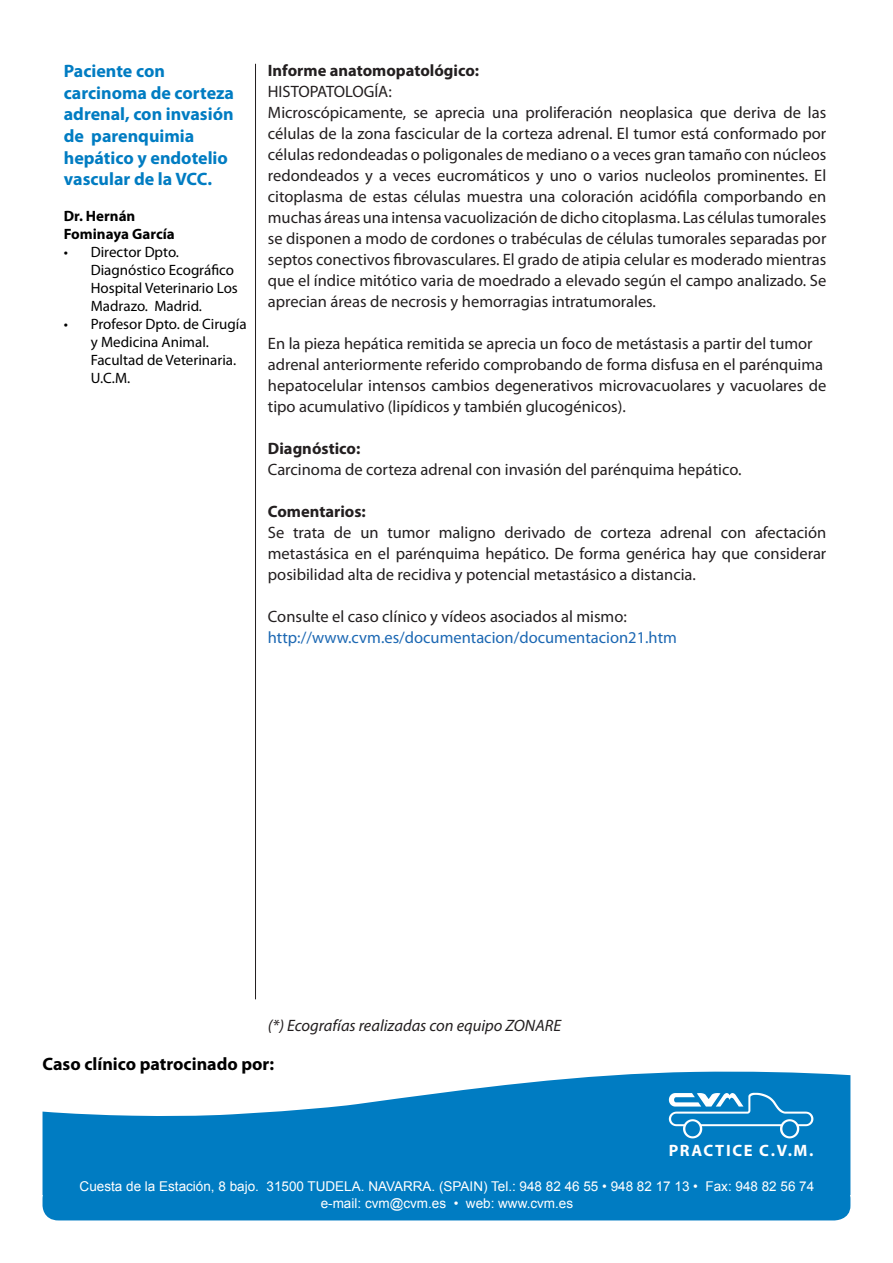
<style>
.page{position:relative;width:893px;height:1263px;background:#fff}
.page>*{position:absolute;margin:0;border:0;box-sizing:border-box;transform-origin:0 0}
.t1{font:700 18px/21.6px "Myriad Pro";color:#007cc2}
.t2{font:700 18px "Myriad Pro";color:#000}
.t3{font:16.5px/21px "Myriad Pro";color:#231f20}
.t4{font:16.5px "Myriad Pro";color:#1c68b3}
.t5{font:700 16.5px "Myriad Pro";color:#231f20}
.t6{font:italic 16.5px "Myriad Pro";color:#231f20}
.t7{font:700 16.5px "Myriad Pro";letter-spacing:.1em;color:#fff}
.t8{font:15px/18px "Myriad Pro";color:#000}
.t9{font:700 15px/18px "Myriad Pro";color:#000}
.t10{font:13.5px/16.2px "Arial";color:#fff;text-align:center}
</style>
<div class="page">
<svg style="left:43px;top:1071px;width:807px;height:149px;fill:#007cc2"></svg>
<svg style="left:669px;top:1093px;width:144px;height:45px;background:#3597ce"></svg>
<hr style="left:255px;top:64px;width:1px;height:935px;background:#231f20">
<p class="t1" style="left:64px;top:61px;width:172px">Paciente con carcinoma de corteza adrenal, con invasión de parenquimia hepático y endotelio vascular de la VCC.</p>
<p class="t9" style="left:64px;top:207px;width:113px">Dr. Hernán<br>Fominaya García</p>
<p class="t8" style="left:91px;top:244px;width:149px;text-indent:-27px">• Director Dpto.<br>Diagnóstico Ecográfico<br>Hospital Veterinario Los<br>Madrazo. Madrid.</p>
<p class="t8" style="left:91px;top:316px;width:157px;text-indent:-27px">• Profesor Dpto. de Cirugía y Medicina Animal.<br>Facultad de Veterinaria.<br>U.C.M.</p>
<p class="t5" style="left:268px;top:61px;width:213px">Informe anatomopatológico:</p>
<p class="t3" style="left:268px;top:81px;width:560px">HISTOPATOLOGÍA:<br>Microscópicamente, se aprecia una proliferación neoplasica que deriva de las células de la zona fascicular de la corteza adrenal. El tumor está conformado por células redondeadas o poligonales de mediano o a veces gran tamaño con núcleos redondeados y a veces eucromáticos y uno o varios nucleolos prominentes. El citoplasma de estas células muestra una coloración acidófila comporbando en muchas áreas una intensa vacuolización de dicho citoplasma. Las células tumorales se disponen a modo de cordones o trabéculas de células tumorales separadas por septos conectivos fibrovasculares. El grado de atipia celular es moderado mientras que el índice mitótico varia de moedrado a elevado según el campo analizado. Se aprecian áreas de necrosis y hemorragias intratumorales.</p>
<p class="t3" style="left:268px;top:333px;width:560px">En la pieza hepática remitida se aprecia un foco de metástasis a partir del tumor adrenal anteriormente referido comprobando de forma disfusa en el parénquima hepatocelular intensos cambios degenerativos microvacuolares y vacuolares de tipo acumulativo (lipídicos y también glucogénicos).</p>
<p class="t5" style="left:268px;top:439px;width:94px">Diagnóstico:</p>
<p class="t3" style="left:268px;top:460px;width:475px">Carcinoma de corteza adrenal con invasión del parénquima hepático.</p>
<p class="t5" style="left:268px;top:502px;width:100px">Comentarios:</p>
<p class="t3" style="left:268px;top:522px;width:560px;text-align:justify">Se trata de un tumor maligno derivado de corteza adrenal con afectación metastásica en el parénquima hepático. De forma genérica hay que considerar posibilidad alta de recidiva y potencial metastásico a distancia.</p>
<p class="t3" style="left:268px;top:606px;width:360px">Consulte el caso clínico y vídeos asociados al mismo:</p>
<p class="t4" style="left:268px;top:629px;width:411px">http://www.cvm.es/documentacion/documentacion21.htm</p>
<p class="t6" style="left:268px;top:1017px;width:295px">(*) Ecografías realizadas con equipo ZONARE</p>
<p class="t2" style="left:43px;top:1054px;width:233px">Caso clínico patrocinado por:</p>
<p class="t7" style="left:669px;top:1142px;width:146px">PRACTICE C.V.M.</p>
<p class="t10" style="left:80px;top:1179px;width:736px">Cuesta de la Estación, 8 bajo. 31500 TUDELA. NAVARRA. (SPAIN) Tel.: 948 82 46 55 • 948 82 17 13 • Fax: 948 82 56 74 e-mail: cvm@cvm.es • web: www.cvm.es</p>
</div>
